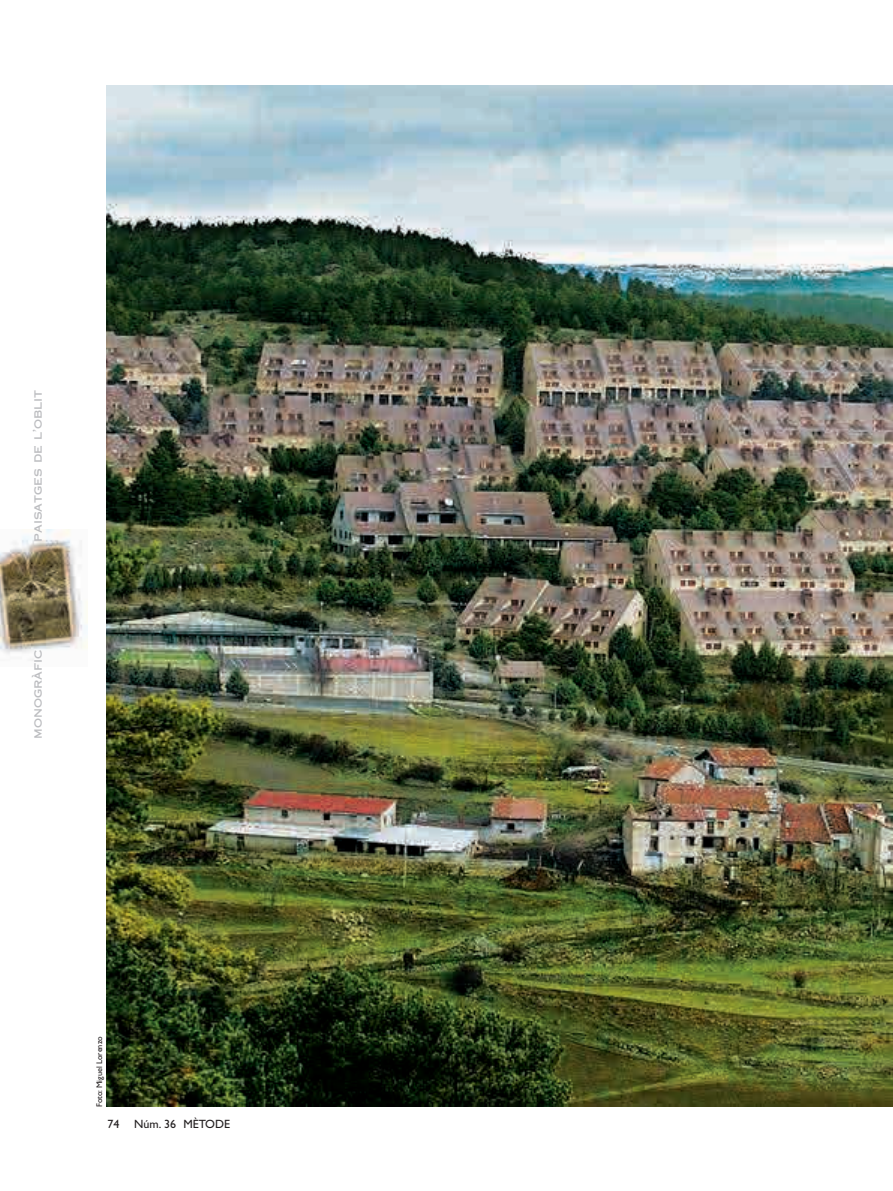
<style>
.page{position:relative;width:893px;height:1191px;background:#fff}
.page>*{position:absolute;margin:0;border:0;box-sizing:border-box;transform-origin:0 0}
.t1{font:12px "Copperplate Thirty One AB";color:#bcbdc0}
.t2{font:12px "Gill Sans";color:#231f20}
.t3{font:8.25px "Gill Sans";letter-spacing:-.005em;color:#231f20}
</style>
<div class="page">
<img style="left:0;top:529px;width:88px;height:132px">
<img style="left:106px;top:86px;width:787px;height:1020px">
<p class="t1" style="left:31px;top:542px;width:153px;rotate:-90deg">paisatges de l’oblit</p>
<p class="t1" style="left:31px;top:739px;width:91px;rotate:-90deg">monogràfic</p>
<p class="t3" style="left:96px;top:1107px;width:72px;rotate:-90deg">Foto: Miguel Lorenzo</p>
<p class="t2" style="left:108px;top:1120px;width:124px">74 Núm. 36 MÈTODE</p>
</div>
